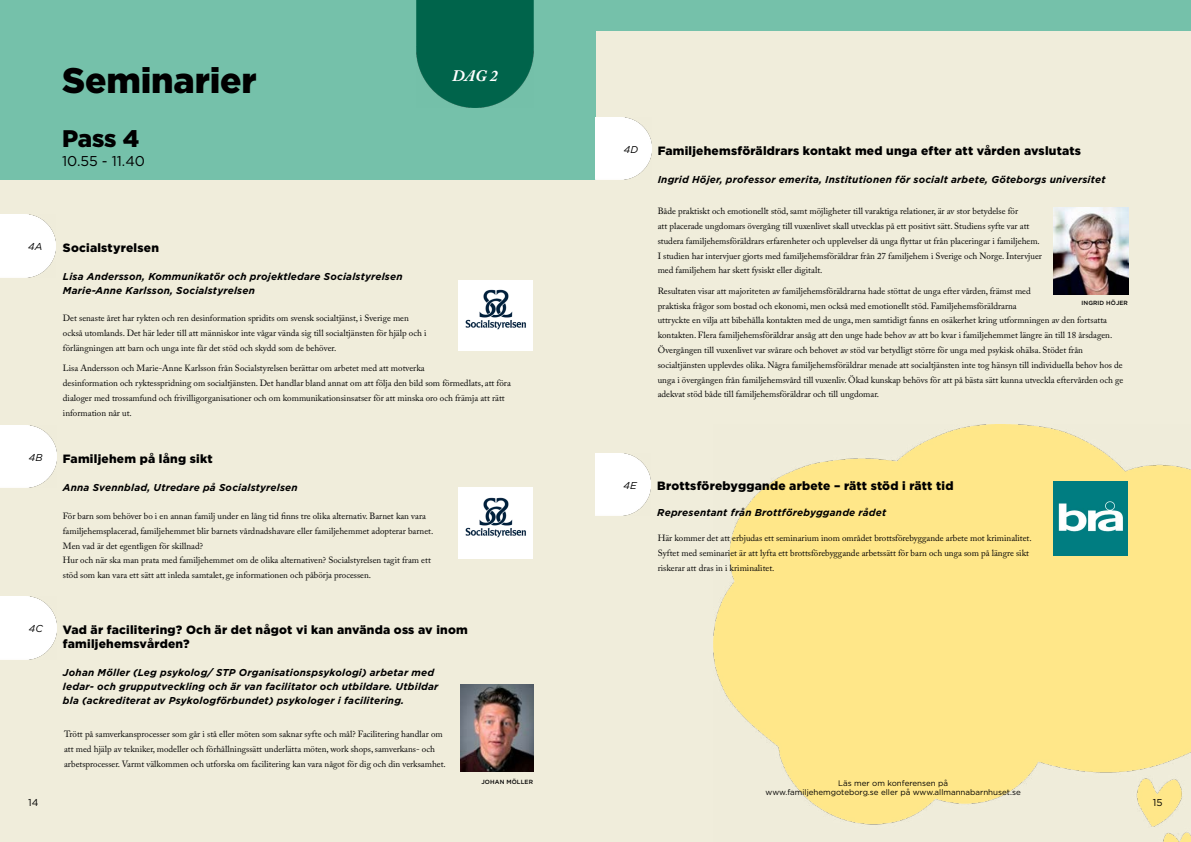
<style>
.page{position:relative;width:1191px;height:842px;background:#f0eddb}
.page>*{position:absolute;margin:0;border:0;box-sizing:border-box;transform-origin:0 0}
.t1{font:900 35.5px "Gotham";letter-spacing:-.005em;color:#000}
.t2{font:900 24px "Gotham";color:#000}
.t3{font:italic 700 16px "Adobe Caslon Pro";color:#fff}
.t4{font:14.2px "Gotham";color:#000}
.t5{font:900 12px/14px "Gotham";letter-spacing:.02em;color:#000}
.t6{font:italic 700 10px/14px "Gotham";letter-spacing:.02em;color:#000}
.t7{font:italic 10px "Gotham";color:#000}
.t8{font:10px "Gotham";color:#000}
.t9{font:9px/14.8px "Adobe Caslon Pro";color:#000}
.t10{font:8px/9.6px "Gotham";color:#000;text-align:center}
.t11{font:500 6px "Gotham";letter-spacing:.02em;color:#000}
</style>
<div class="page">
<img style="left:713px;top:424px;width:478px;height:418px">
<img style="left:1054px;top:208px;width:74px;height:86px">
<img style="left:460px;top:685px;width:73px;height:86px">
<div style="left:567px;top:0;width:624px;height:30px;background:#75c1aa"></div>
<div style="left:0;top:0;width:595px;height:180px;background:#75c1aa"></div>
<img style="left:417px;top:0;width:116px;height:107px">
<img style="left:0;top:215px;width:55px;height:62px">
<img style="left:1px;top:425px;width:55px;height:63px">
<img style="left:1px;top:597px;width:55px;height:62px">
<img style="left:595px;top:117px;width:56px;height:63px">
<img style="left:595px;top:453px;width:56px;height:62px">
<img style="left:458px;top:280px;width:74px;height:71px">
<img style="left:458px;top:487px;width:74px;height:71px">
<img style="left:1053px;top:481px;width:74px;height:74px">
<h1 class="t1" style="left:62px;top:56px;width:196px">Seminarier</h1>
<h2 class="t2" style="left:62px;top:122px;width:79px">Pass 4</h2>
<h3 class="t4" style="left:62px;top:152px;width:85px">10.55 - 11.40</h3>
<h3 class="t3" style="left:452px;top:66px;width:47px">DAG 2</h3>
<p class="t7" style="left:624px;top:143px;width:16px">4D</p>
<h3 class="t5" style="left:657px;top:143px;width:425px">Familjehemsföräldrars kontakt med unga efter att vården avslutats</h3>
<p class="t6" style="left:657px;top:172px;width:449px">Ingrid Höjer, professor emerita, Institutionen för socialt arbete, Göteborgs universitet</p>
<p class="t7" style="left:28px;top:240px;width:16px">4A</p>
<h3 class="t5" style="left:63px;top:241px;width:97px">Socialstyrelsen</h3>
<p class="t6" style="left:63px;top:269px;width:341px">Lisa Andersson, Kommunikatör och projektledare Socialstyrelsen<br>Marie-Anne Karlsson, Socialstyrelsen</p>
<p class="t9" style="left:63px;top:311px;width:365px">Det senaste året har rykten och ren desinformation spridits om svensk socialtjänst, i Sverige men också utomlands. Det här leder till att människor inte vågar vända sig till socialtjänsten för hjälp och i förlängningen att barn och unga inte får det stöd och skydd som de behöver.</p>
<p class="t9" style="left:63px;top:361px;width:449px">Lisa Andersson och Marie-Anne Karlsson från Socialstyrelsen berättar om arbetet med att motverka<br>desinformation och ryktesspridning om socialtjänsten. Det handlar bland annat om att följa den bild som förmedlats, att föra dialoger med trossamfund och frivilligorganisationer och om kommunikationsinsatser för att minska oro och främja att rätt information når ut.</p>
<p class="t9" style="left:657px;top:204px;width:386px">Både praktiskt och emotionellt stöd, samt möjligheter till varaktiga relationer, är av stor betydelse för<br>att placerade ungdomars övergång till vuxenlivet skall utvecklas på ett positivt sätt. Studiens syfte var att studera familjehemsföräldrars erfarenheter och upplevelser då unga flyttar ut från placeringar i familjehem.<br>I studien har intervjuer gjorts med familjehemsföräldrar från 27 familjehem i Sverige och Norge. Intervjuer med familjehem har skett fysiskt eller digitalt.</p>
<p class="t9" style="left:657px;top:283px;width:467px">Resultaten visar att majoriteten av familjehemsföräldrarna hade stöttat de unga efter vården, främst med<br>praktiska frågor som bostad och ekonomi, men också med emotionellt stöd. Familjehemsföräldrarna<br>uttryckte en vilja att bibehålla kontakten med de unga, men samtidigt fanns en osäkerhet kring utformningen av den fortsatta kontakten. Flera familjehemsföräldrar ansåg att den unge hade behov av att bo kvar i familjehemmet längre än till 18 årsdagen.<br>Övergången till vuxenlivet var svårare och behovet av stöd var betydligt större för unga med psykisk ohälsa. Stödet från socialtjänsten upplevdes olika. Några familjehemsföräldrar menade att socialtjänsten inte tog hänsyn till individuella behov hos de unga i övergången från familjehemsvård till vuxenliv. Ökad kunskap behövs för att på bästa sätt kunna utveckla eftervården och ge adekvat stöd både till familjehemsföräldrar och till ungdomar.</p>
<p class="t11" style="left:1081px;top:299px;width:48px">INGRID HÖJER</p>
<p class="t7" style="left:29px;top:451px;width:15px">4B</p>
<h3 class="t5" style="left:63px;top:451px;width:151px">Familjehem på lång sikt</h3>
<p class="t6" style="left:63px;top:480px;width:236px">Anna Svennblad, Utredare på Socialstyrelsen</p>
<p class="t7" style="left:623px;top:479px;width:15px">4E</p>
<h3 class="t5" style="left:657px;top:479px;width:298px">Brottsförebyggande arbete – rätt stöd i rätt tid</h3>
<p class="t9" style="left:63px;top:509px;width:372px">För barn som behöver bo i en annan familj under en lång tid finns tre olika alternativ. Barnet kan vara familjehemsplacerad, familjehemmet blir barnets vårdnadshavare eller familjehemmet adopterar barnet.<br>Men vad är det egentligen för skillnad?<br>Hur och när ska man prata med familjehemmet om de olika alternativen? Socialstyrelsen tagit fram ett stöd som kan vara ett sätt att inleda samtalet, ge informationen och påbörja processen.</p>
<p class="t6" style="left:657px;top:505px;width:230px">Representant från Brottförebyggande rådet</p>
<p class="t9" style="left:657px;top:531px;width:375px">Här kommer det att erbjudas ett seminarium inom området brottsförebyggande arbete mot kriminalitet.<br>Syftet med seminariet är att lyfta ett brottsförebyggande arbetssätt för barn och unga som på längre sikt riskerar att dras in i kriminalitet.</p>
<p class="t7" style="left:29px;top:622px;width:15px">4C</p>
<h3 class="t5" style="left:63px;top:623px;width:406px">Vad är facilitering? Och är det något vi kan använda oss av inom familjehemsvården?</h3>
<p class="t6" style="left:63px;top:665px;width:377px">Johan Möller (Leg psykolog/ STP Organisationspsykologi) arbetar med ledar- och grupputveckling och är van facilitator och utbildare. Utbildar bla (ackrediterat av Psykologförbundet) psykologer i facilitering.</p>
<p class="t9" style="left:64px;top:727px;width:383px">Trött på samverkansprocesser som går i stå eller möten som saknar syfte och mål? Facilitering handlar om att med hjälp av tekniker, modeller och förhållningssätt underlätta möten, work shops, samverkans- och arbetsprocesser. Varmt välkommen och utforska om facilitering kan vara något för dig och din verksamhet.</p>
<p class="t11" style="left:481px;top:778px;width:53px">JOHAN MÖLLER</p>
<p class="t10" style="left:765px;top:778px;width:257px">Läs mer om konferensen på<br>www.familjehemgoteborg.se eller på www.allmannabarnhuset.se</p>
<p class="t8" style="left:28px;top:796px;width:12px">14</p>
<p class="t8" style="left:1153px;top:796px;width:11px">15</p>
</div>
